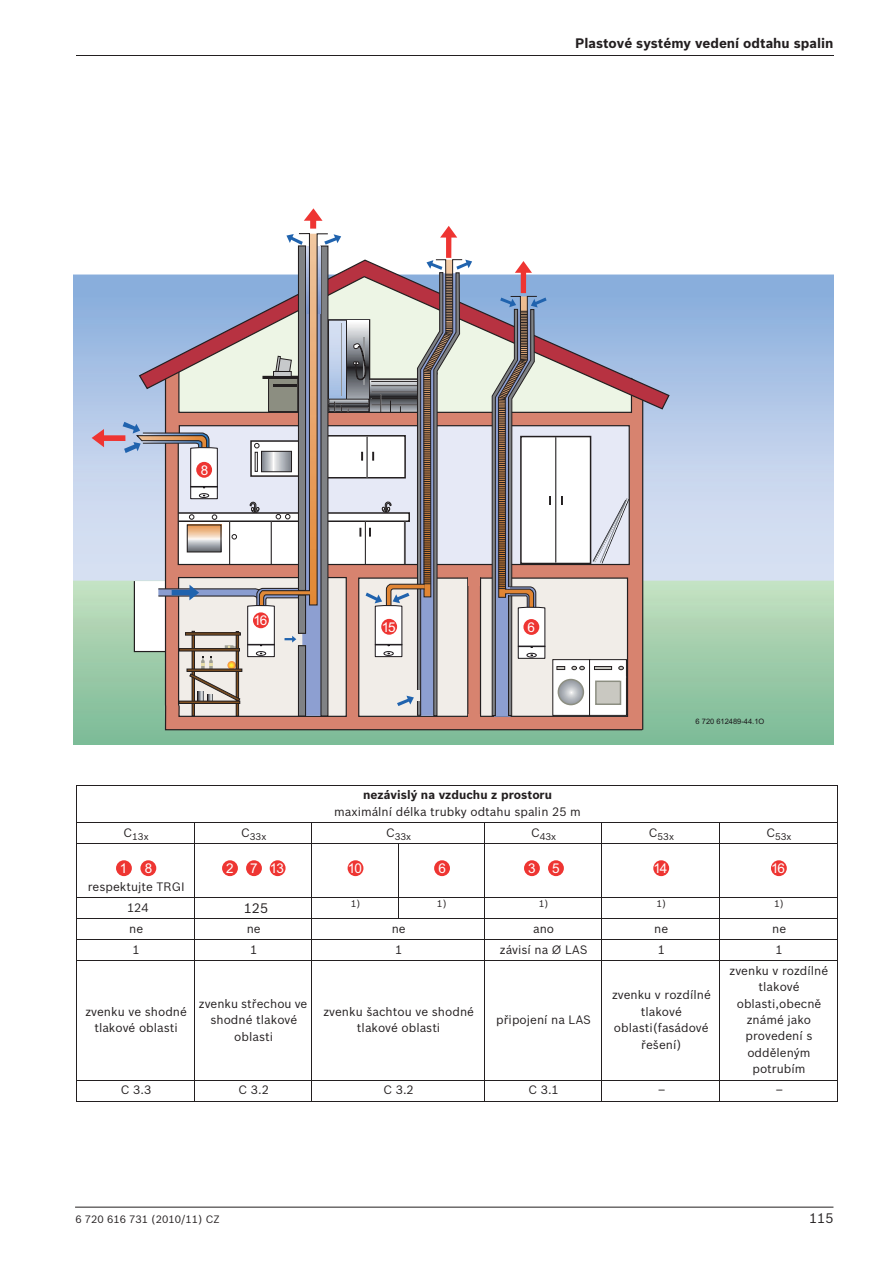
<style>
.page{position:relative;width:893px;height:1263px;background:#fff}
.page>*{position:absolute;margin:0;border:0;box-sizing:border-box;transform-origin:0 0}
.t1{font:700 13.5px "Bosch Sans ISOCE";color:#231f20}
.t2{font:13.5px "Arial";letter-spacing:-.08em;color:#fff}
.t3{font:13.5px "Bosch Sans";color:#231f20}
.t4{font:12px/16.5px "Bosch Sans ISOCE";color:#231f20;text-align:center}
.t5{font:700 12px "Bosch Sans ISOCE";color:#231f20}
.t6{font:12px "Bosch Sans";color:#231f20}
.t7{font:10.5px "Bosch Sans";color:#231f20}
.t8{font:9.6px "Bosch Sans ISOCE";color:#231f20}
.t9{font:7.5px "Arial";color:#1b171b}
.s1{font-family:"Bosch Sans"}
</style>
<div class="page">
<hr style="left:75px;top:1207px;width:758px;height:1px;background:#231f20">
<hr style="left:76px;top:55px;width:757px;height:1px;background:#231f20">
<div style="left:74px;top:574px;width:759px;height:171px;background:linear-gradient(to bottom,#c7e2c2,#79b995)"></div>
<svg style="left:74px;top:275px;width:759px;height:306px;background:#b7cbe9"></svg>
<svg style="left:164px;top:410px;width:480px;height:321px;background:#cfa69f"></svg>
<div style="left:359px;top:578px;width:268px;height:138px;background:#f1ede8"></div>
<svg style="left:472px;top:274px;width:198px;height:136px;background:#a9b1ca"></svg>
<svg style="left:592px;top:498px;width:37px;height:66px;background:#d5d8e4"></svg>
<div style="left:552px;top:660px;width:37px;height:55px;background:#fff"></div>
<div style="left:552px;top:659px;width:38px;height:57px;border:1px solid #231f20"></div>
<div style="left:589px;top:660px;width:37px;height:55px;background:#fff"></div>
<div style="left:589px;top:659px;width:37px;height:57px;border:1px solid #231f20"></div>
<svg style="left:558px;top:680px;width:25px;height:25px"></svg>
<div style="left:557px;top:679px;width:27px;height:26px;border:2px solid #8c8e81;border-radius:50%"></div>
<div style="left:594px;top:666px;width:18px;height:4px;border:1px solid #231f20"></div>
<svg style="left:618px;top:666px;width:5px;height:4px"></svg>
<svg style="left:571px;top:666px;width:13px;height:4px"></svg>
<div style="left:596px;top:681px;width:24px;height:23px;background:#c9c8c1"></div>
<div style="left:595px;top:681px;width:26px;height:24px;border:2px solid #8c8e81"></div>
<div style="left:468px;top:578px;width:12px;height:138px;background:#d7836f"></div>
<div style="left:467px;top:577px;width:14px;height:140px;border:1px solid #231f20"></div>
<div style="left:468px;top:715px;width:12px;height:11px;background:#d7836f"></div>
<div style="left:468px;top:574px;width:12px;height:11px;background:#d7836f"></div>
<svg style="left:491px;top:261px;width:74px;height:456px"></svg>
<svg style="left:92px;top:208px;width:380px;height:510px"></svg>
<hr style="left:76px;top:786px;width:1px;height:315px;background:#231f20">
<hr style="left:194px;top:822px;width:1px;height:280px;background:#231f20">
<hr style="left:311px;top:822px;width:1px;height:280px;background:#231f20">
<hr style="left:397px;top:843px;width:1px;height:76px;background:#231f20">
<hr style="left:484px;top:822px;width:1px;height:280px;background:#231f20">
<hr style="left:601px;top:822px;width:1px;height:280px;background:#231f20">
<hr style="left:719px;top:822px;width:1px;height:280px;background:#231f20">
<hr style="left:836px;top:786px;width:1px;height:315px;background:#231f20">
<hr style="left:76px;top:785px;width:761px;height:1px;background:#231f20">
<hr style="left:76px;top:822px;width:761px;height:1px;background:#231f20">
<hr style="left:76px;top:843px;width:761px;height:1px;background:#231f20">
<hr style="left:76px;top:897px;width:761px;height:1px;background:#231f20">
<hr style="left:76px;top:918px;width:761px;height:1px;background:#231f20">
<hr style="left:76px;top:939px;width:761px;height:1px;background:#231f20">
<hr style="left:76px;top:960px;width:761px;height:1px;background:#231f20">
<hr style="left:76px;top:1080px;width:761px;height:1px;background:#231f20">
<hr style="left:76px;top:1101px;width:761px;height:1px;background:#231f20">
<div style="left:116px;top:860px;width:16px;height:16px;background:#ee3532;border-radius:50%"></div>
<div style="left:140px;top:860px;width:16px;height:16px;background:#ee3532;border-radius:50%"></div>
<div style="left:222px;top:860px;width:16px;height:16px;background:#ee3532;border-radius:50%"></div>
<div style="left:246px;top:860px;width:16px;height:16px;background:#ee3532;border-radius:50%"></div>
<svg style="left:270px;top:860px;width:15px;height:16px"></svg>
<div style="left:270px;top:860px;width:15px;height:16px;background:#ee3532;border-radius:50%"></div>
<svg style="left:351px;top:860px;width:12px;height:16px"></svg>
<div style="left:347px;top:860px;width:16px;height:16px;background:#ee3532;border-radius:50%"></div>
<div style="left:434px;top:860px;width:16px;height:16px;background:#ee3532;border-radius:50%"></div>
<div style="left:524px;top:860px;width:16px;height:16px;background:#ee3532;border-radius:50%"></div>
<div style="left:548px;top:860px;width:16px;height:16px;background:#ee3532;border-radius:50%"></div>
<div style="left:653px;top:860px;width:16px;height:16px;background:#ee3532;border-radius:50%"></div>
<svg style="left:771px;top:860px;width:15px;height:16px"></svg>
<div style="left:771px;top:860px;width:15px;height:16px;background:#ee3532;border-radius:50%"></div>
<p class="t1" style="left:575px;top:37px;width:260px">Plastové systémy vedení odtahu spalin</p>
<p class="t2" style="left:201px;top:465px;width:9px">8</p>
<p class="t2" style="left:253px;top:615px;width:15px">16</p>
<p class="t2" style="left:381px;top:622px;width:15px">15</p>
<p class="t2" style="left:527px;top:622px;width:9px">6</p>
<p class="t5" style="left:363px;top:790px;width:190px">nezávislý na vzduchu z prostoru</p>
<p class="t4" style="left:334px;top:804px;width:248px">maximální délka trubky odtahu spalin 25 m</p>
<p class="t9" style="left:695px;top:719px;width:70px">6 720 612489-44.1O</p>
<p class="t8" style="left:123px;top:832px;width:27px"><sup>C</sup>13x</p>
<p class="t8" style="left:241px;top:832px;width:27px"><sup>C</sup>33x</p>
<p class="t8" style="left:386px;top:832px;width:27px"><sup>C</sup>33x</p>
<p class="t8" style="left:531px;top:832px;width:27px"><sup>C</sup>43x</p>
<p class="t8" style="left:648px;top:832px;width:27px"><sup>C</sup>53x</p>
<p class="t8" style="left:766px;top:832px;width:27px"><sup>C</sup>53x</p>
<p class="t2" style="left:120px;top:863px;width:9px">1</p>
<p class="t2" style="left:145px;top:863px;width:9px">8</p>
<p class="t2" style="left:226px;top:863px;width:59px">2 713</p>
<p class="t2" style="left:348px;top:863px;width:15px">10</p>
<p class="t2" style="left:438px;top:863px;width:9px">6</p>
<p class="t2" style="left:528px;top:863px;width:33px">3 5</p>
<p class="t2" style="left:653px;top:863px;width:15px">14</p>
<p class="t2" style="left:771px;top:863px;width:15px">16</p>
<p class="t3" style="left:244px;top:902px;width:26px">125</p>
<p class="t4" style="left:88px;top:877px;width:98px;line-height:21px">respektujte TRGI<br>124</p>
<p class="t4" style="left:245px;top:900px;width:23px">126</p>
<p class="t8" style="left:351px;top:900px;width:11px">1)</p>
<p class="t8" style="left:437px;top:900px;width:11px">1)</p>
<p class="t8" style="left:538px;top:900px;width:11px">1)</p>
<p class="t8" style="left:656px;top:900px;width:11px">1)</p>
<p class="t8" style="left:774px;top:900px;width:11px">1)</p>
<p class="t4" style="left:129px;top:921px;width:16px">ne</p>
<p class="t4" style="left:247px;top:921px;width:16px">ne</p>
<p class="t4" style="left:392px;top:921px;width:16px">ne</p>
<p class="t4" style="left:533px;top:921px;width:22px">ano</p>
<p class="t4" style="left:654px;top:921px;width:16px">ne</p>
<p class="t4" style="left:772px;top:921px;width:16px">ne</p>
<p class="t4" style="left:132px;top:942px;width:9px">1</p>
<p class="t4" style="left:250px;top:942px;width:9px">1</p>
<p class="t4" style="left:395px;top:942px;width:9px">1</p>
<p class="t4" style="left:500px;top:942px;width:89px">závisí na <span class="s1">Ø</span> LAS</p>
<p class="t4" style="left:657px;top:942px;width:9px">1</p>
<p class="t4" style="left:775px;top:942px;width:9px">1</p>
<p class="t4" style="left:85px;top:1004px;width:103px">zvenku ve shodné tlakové oblasti</p>
<p class="t4" style="left:199px;top:996px;width:110px">zvenku střechou ve shodné tlakové oblasti</p>
<p class="t4" style="left:323px;top:1004px;width:152px">zvenku šachtou ve shodné tlakové oblasti</p>
<p class="t4" style="left:496px;top:1013px;width:96px">připojení na LAS</p>
<p class="t4" style="left:612px;top:988px;width:100px">zvenku v rozdílné tlakové oblasti(fasádové řešení)</p>
<p class="t4" style="left:729px;top:963px;width:100px">zvenku v rozdílné tlakové oblasti,obecně známé jako provedení s odděleným potrubím</p>
<p class="t4" style="left:121px;top:1083px;width:32px">C 3.3</p>
<p class="t4" style="left:238px;top:1083px;width:32px">C 3.2</p>
<p class="t4" style="left:383px;top:1083px;width:32px">C 3.2</p>
<p class="t4" style="left:528px;top:1083px;width:32px">C 3.1</p>
<p class="t6" style="left:658px;top:1083px;width:9px">–</p>
<p class="t6" style="left:775px;top:1083px;width:9px">–</p>
<p class="t7" style="left:75px;top:1215px;width:146px">6 720 616 731 (2010/11) CZ</p>
<p class="t3" style="left:809px;top:1213px;width:26px">115</p>
</div>
